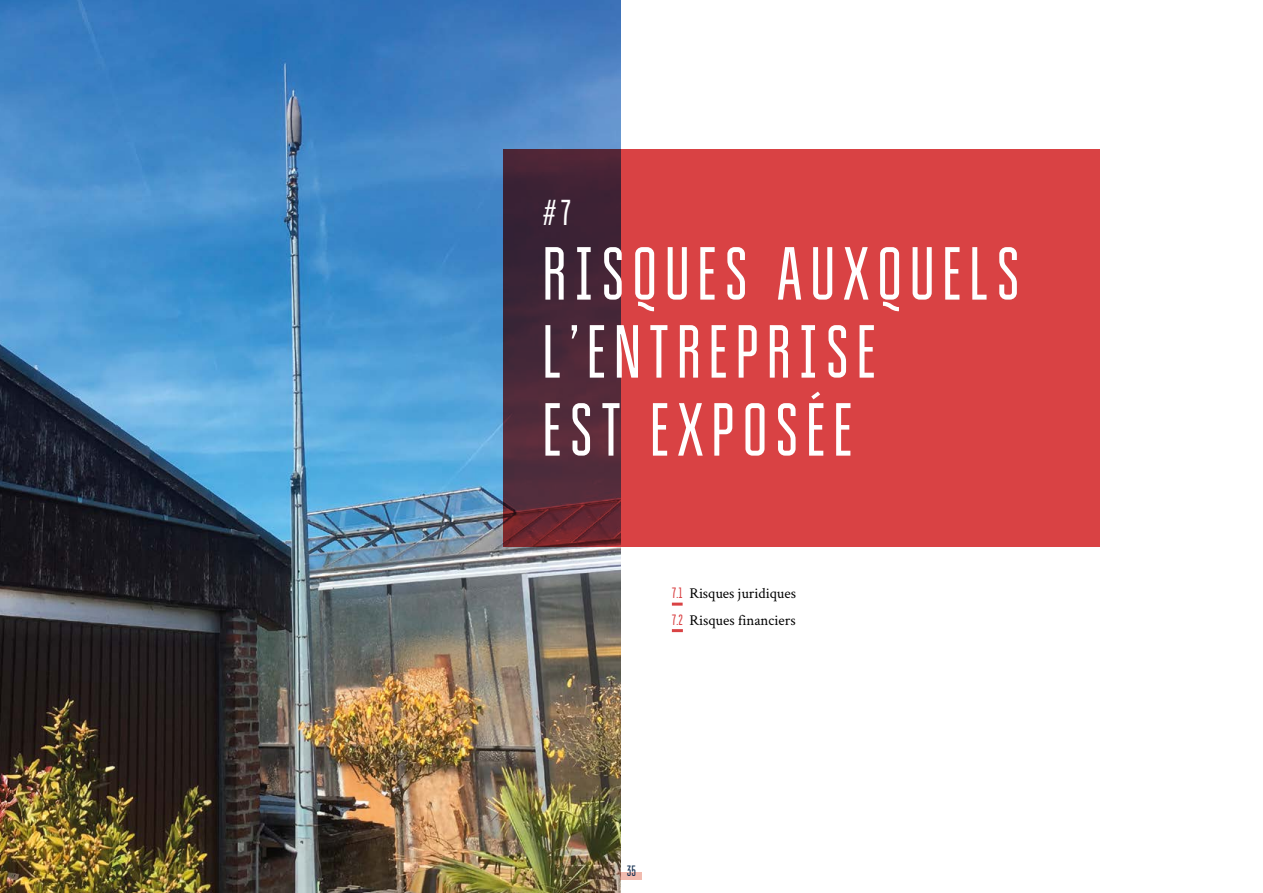
<style>
.page{position:relative;width:1263px;height:893px;background:#fff}
.page>*{position:absolute;margin:0;border:0;box-sizing:border-box;transform-origin:0 0}
.t1{font:75px/78px "Bravo RG";letter-spacing:.1em;color:#fff}
.t2{font:36px "Bravo RG";color:#fff}
.t3{font:15px/26.5px "Crimson Text";color:#000}
.t4{font:15px "Bravo RG";color:#183253}
.s1{font-family:"Bravo RG";color:#d94244}
</style>
<div class="page">
<div style="left:621px;top:873px;width:21px;height:7px;background:#f1bbaf"></div>
<img style="left:0;top:0;width:621px;height:893px">
<svg style="left:503px;top:149px;width:596px;height:397px;fill:#d94244"></svg>
<svg style="left:672px;top:603px;width:11px;height:3px"></svg>
<svg style="left:672px;top:629px;width:11px;height:3px"></svg>
<h2 class="t2" style="left:542px;top:194px;width:30px">#7</h2>
<h1 class="t1" style="left:542px;top:235px;width:479px">RISQUES AUXQUELS<br>L’ENTREPRISE<br>EST EXPOSÉE</h1>
<p class="t3" style="left:672px;top:579px;width:126px"><span class="s1">7.1</span> Risques juridiques<br><span class="s1">7.2</span> Risques financiers</p>
<p class="t4" style="left:627px;top:863px;width:11px">35</p>
</div>
